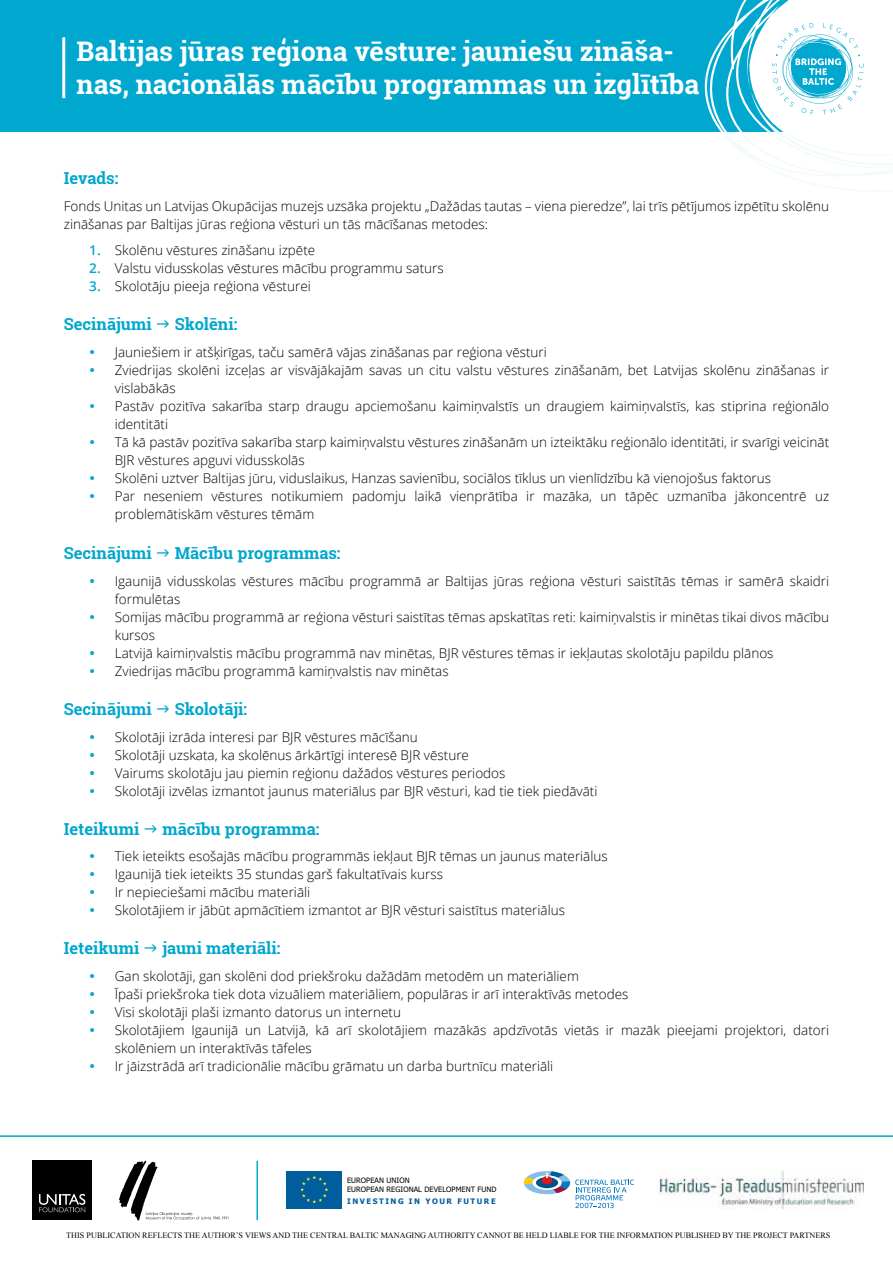
<style>
.page{position:relative;width:893px;height:1263px;background:#fff}
.page>*{position:absolute;margin:0;border:0;box-sizing:border-box;transform-origin:0 0}
.t1{font:700 27px/33px "Roboto Slab";color:#fff}
.t2{font:700 16.5px "Roboto Slab";color:#00a7ce}
.t3{font:300 13.5px/18px "Open Sans";color:#000}
.t4{font:8.25px "Times New Roman";color:#000}
.t5{font:700 7.65px "Tahoma";letter-spacing:.2em;color:#005e9e}
.t6{font:7.5px/9px "Tahoma";letter-spacing:.01em;color:#000}
.s1{font-weight:600;color:#00a7ce}
.s2{color:#00a7ce}
</style>
<div class="page">
<div style="left:0;top:0;width:893px;height:132px;background:#00a7ce"></div>
<svg style="left:704px;top:0;width:189px;height:191px"></svg>
<hr style="left:62px;top:37px;width:3px;height:61px;background:#fff">
<hr style="left:0;top:1135px;width:893px;height:2px;background:#00a7ce">
<div style="left:33px;top:1161px;width:59px;height:59px;background:#000"></div>
<svg style="left:39px;top:1194px;width:46px;height:18px"></svg>
<div style="left:524px;top:1171px;width:46px;height:23px;background:#86bce6;border-radius:50%"></div>
<svg style="left:524px;top:1177px;width:10px;height:7px"></svg>
<svg style="left:532px;top:1175px;width:30px;height:15px"></svg>
<svg style="left:536px;top:1177px;width:22px;height:11px"></svg>
<svg style="left:542px;top:1171px;width:92px;height:37px"></svg>
<img style="left:659px;top:1170px;width:205px;height:40px">
<div style="left:287px;top:1171px;width:55px;height:37px;background:#005e9e"></div>
<svg style="left:300px;top:1175px;width:28px;height:28px"></svg>
<svg style="left:119px;top:1161px;width:109px;height:59px"></svg>
<hr style="left:256px;top:1161px;width:2px;height:59px;background:#00a7ce">
<h1 class="t1" style="left:77px;top:34px;width:624px">Baltijas jūras reģiona vēsture: jauniešu zināša&shy;nas, nacionālās mācību programmas un izglītība</h1>
<p class="t2" style="left:64px;top:167px;width:56px">Ievads:</p>
<p class="t3" style="left:64px;top:197px;width:767px">Fonds Unitas un Latvijas Okupācijas muzejs uzsāka projektu „Dažādas tautas – viena pieredze”, lai trīs pētījumos izpētītu skolēnu zināšanas par Baltijas jūras reģiona vēsturi un tās mācīšanas metodes:</p>
<p class="t3" style="left:89px;top:241px;width:228px"><span class="s1">1.</span> Skolēnu vēstures zināšanu izpēte</p>
<p class="t3" style="left:89px;top:259px;width:356px"><span class="s1">2.</span> Valstu vidusskolas vēstures mācību programmu saturs</p>
<p class="t3" style="left:89px;top:277px;width:223px"><span class="s1">3.</span> Skolotāju pieeja reģiona vēsturei</p>
<p class="t2" style="left:64px;top:313px;width:90px">Secinājumi</p>
<p class="t2" style="left:175px;top:313px;width:64px">Skolēni:</p>
<p class="t3" style="left:89px;top:343px;width:459px"><span class="s2">•</span> Jauniešiem ir atšķirīgas, taču samērā vājas zināšanas par reģiona vēsturi</p>
<p class="t3" style="left:115px;top:361px;width:716px;text-indent:-26px"><span class="s2">•</span> Zviedrijas skolēni izceļas ar visvājākajām savas un citu valstu vēstures zināšanām, bet Latvijas skolēnu zināšanas ir vislabākās</p>
<p class="t3" style="left:115px;top:397px;width:716px;text-indent:-26px"><span class="s2">•</span> Pastāv pozitīva sakarība starp draugu apciemošanu kaimiņvalstīs un draugiem kaimiņvalstīs, kas stiprina reģionālo identitāti</p>
<p class="t3" style="left:115px;top:433px;width:716px;text-indent:-26px"><span class="s2">•</span> Tā kā pastāv pozitīva sakarība starp kaimiņvalstu vēstures zināšanām un izteiktāku reģionālo identitāti, ir svarīgi veicināt<br>BJR vēstures apguvi vidusskolās</p>
<p class="t3" style="left:89px;top:469px;width:683px"><span class="s2">•</span> Skolēni uztver Baltijas jūru, viduslaikus, Hanzas savienību, sociālos tīklus un vienlīdzību kā vienojošus faktorus</p>
<p class="t3" style="left:115px;top:487px;width:716px;text-indent:-26px"><span class="s2">•</span> Par neseniem vēstures notikumiem padomju laikā vienprātība ir mazāka, un tāpēc uzmanība jākoncentrē uz problemātiskām vēstures tēmām</p>
<p class="t2" style="left:64px;top:542px;width:90px">Secinājumi</p>
<p class="t2" style="left:175px;top:542px;width:167px">Mācību programmas:</p>
<p class="t3" style="left:115px;top:572px;width:716px;text-indent:-26px"><span class="s2">•</span> Igaunijā vidusskolas vēstures mācību programmā ar Baltijas jūras reģiona vēsturi saistītās tēmas ir samērā skaidri formulētas</p>
<p class="t3" style="left:115px;top:608px;width:716px;text-indent:-26px"><span class="s2">•</span> Somijas mācību programmā ar reģiona vēsturi saistītas tēmas apskatītas reti: kaimiņvalstis ir minētas tikai divos mācību kursos</p>
<p class="t3" style="left:89px;top:644px;width:686px"><span class="s2">•</span> Latvijā kaimiņvalstis mācību programmā nav minētas, BJR vēstures tēmas ir iekļautas skolotāju papildu plānos</p>
<p class="t3" style="left:89px;top:662px;width:361px"><span class="s2">•</span> Zviedrijas mācību programmā kamiņvalstis nav minētas</p>
<p class="t2" style="left:64px;top:698px;width:90px">Secinājumi</p>
<p class="t2" style="left:175px;top:698px;width:74px">Skolotāji:</p>
<p class="t3" style="left:89px;top:727px;width:330px"><span class="s2">•</span> Skolotāji izrāda interesi par BJR vēstures mācīšanu</p>
<p class="t3" style="left:89px;top:745px;width:381px"><span class="s2">•</span> Skolotāji uzskata, ka skolēnus ārkārtīgi interesē BJR vēsture</p>
<p class="t3" style="left:89px;top:763px;width:418px"><span class="s2">•</span> Vairums skolotāju jau piemin reģionu dažādos vēstures periodos</p>
<p class="t3" style="left:89px;top:781px;width:510px"><span class="s2">•</span> Skolotāji izvēlas izmantot jaunus materiālus par BJR vēsturi, kad tie tiek piedāvāti</p>
<p class="t2" style="left:64px;top:817px;width:77px">Ieteikumi</p>
<p class="t2" style="left:162px;top:817px;width:159px">mācību programma:</p>
<p class="t3" style="left:89px;top:847px;width:520px"><span class="s2">•</span> Tiek ieteikts esošajās mācību programmās iekļaut BJR tēmas un jaunus materiālus</p>
<p class="t3" style="left:89px;top:865px;width:355px"><span class="s2">•</span> Igaunijā tiek ieteikts 35 stundas garš fakultatīvais kurss</p>
<p class="t3" style="left:89px;top:883px;width:222px"><span class="s2">•</span> Ir nepieciešami mācību materiāli</p>
<p class="t3" style="left:89px;top:901px;width:477px"><span class="s2">•</span> Skolotājiem ir jābūt apmācītiem izmantot ar BJR vēsturi saistītus materiālus</p>
<p class="t2" style="left:64px;top:937px;width:77px">Ieteikumi</p>
<p class="t2" style="left:162px;top:937px;width:120px">jauni materiāli:</p>
<p class="t3" style="left:89px;top:966px;width:491px"><span class="s2">•</span> Gan skolotāji, gan skolēni dod priekšroku dažādām metodēm un materiāliem</p>
<p class="t3" style="left:89px;top:984px;width:541px"><span class="s2">•</span> Īpaši priekšroka tiek dota vizuāliem materiāliem, populāras ir arī interaktīvās metodes</p>
<p class="t3" style="left:89px;top:1002px;width:313px"><span class="s2">•</span> Visi skolotāji plaši izmanto datorus un internetu</p>
<p class="t3" style="left:115px;top:1020px;width:716px;text-indent:-26px"><span class="s2">•</span> Skolotājiem Igaunijā un Latvijā, kā arī skolotājiem mazākās apdzīvotās vietās ir mazāk pieejami projektori, datori skolēniem un interaktīvās tāfeles</p>
<p class="t3" style="left:89px;top:1056px;width:465px"><span class="s2">•</span> Ir jāizstrādā arī tradicionālie mācību grāmatu un darba burtnīcu materiāli</p>
<p class="t6" style="left:347px;top:1175px;width:151px">EUROPEAN UNION<br>EUROPEAN REGIONAL DEVELOPMENT FUND</p>
<p class="t5" style="left:347px;top:1195px;width:150px">INVESTING IN YOUR FUTURE</p>
<p class="t4" style="left:66px;top:1230px;width:766px">THIS PUBLICATION REFLECTS THE AUTHOR’S VIEWS AND THE CENTRAL BALTIC MANAGING AUTHORITY CANNOT BE HELD LIABLE FOR THE INFORMATION PUBLISHED BY THE PROJECT PARTNERS</p>
</div>
